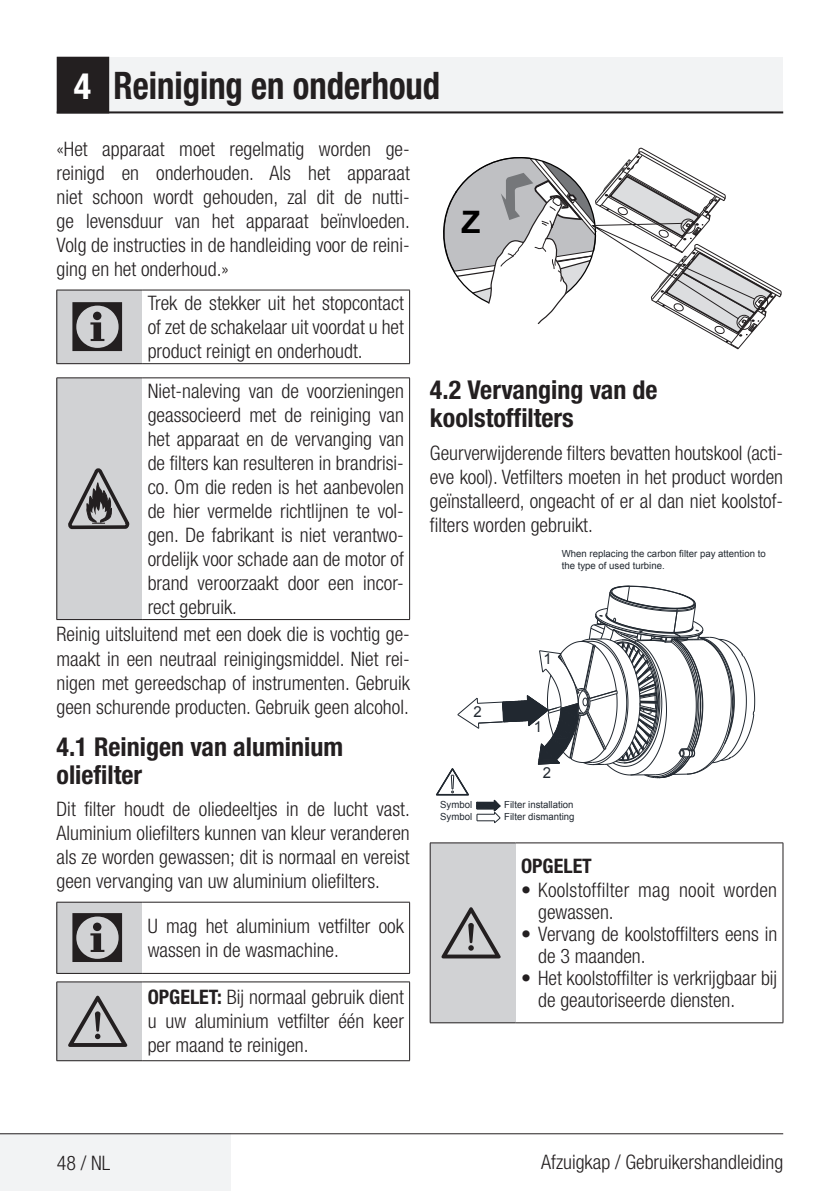
<style>
.page{position:relative;width:840px;height:1191px;background:#fff}
.page>*{position:absolute;margin:0;border:0;box-sizing:border-box;transform-origin:0 0}
.t1{font:72px "ZIWARNUN";color:#231f20}
.t2{font:64px "ZIWARNUN";color:#231f20}
.Unite_Baslik_Guvenli{font:700 condensed 38px "Helvetica Neue LT Pro";color:#231f20;scale:.91 1}
.t3{font:700 31px "Arial";color:#000}
.Alt_Baslik_Icerik{font:700 condensed 26px/28px "Helvetica Neue LT Pro";color:#231f20}
.Duz_Metin{font:300 condensed 20px/24px "Helvetica Neue LT Pro";color:#231f20;text-align:justify}
.Duz_Metin-2{font:700 condensed 20px "Helvetica Neue LT Pro";color:#231f20}
.t4{font:15.2px "Arial";color:#212830}
.t5{font:9.8px/11.8px "Arial";color:#212830}
.s1{font-size:36px;color:#fff}
.s2{font-weight:700}
</style>
<div class="page">
<div style="left:57px;top:57px;width:725px;height:56px;background:#f2f3f4"></div>
<hr style="left:57px;top:111px;width:725px;height:2px;background:#231f20">
<div style="left:58px;top:58px;width:50px;height:54px;background:#231f20"></div>
<div style="left:57px;top:57px;width:52px;height:56px;border:2px solid #231f20"></div>
<div style="left:0;top:1133px;width:230px;height:58px;background:#f2f3f4"></div>
<hr style="left:0;top:1133px;width:782px;height:1px;background:#231f20">
<div style="left:57px;top:290px;width:85px;height:74px;background:#d1d2d4"></div>
<hr style="left:57px;top:290px;width:85px;height:1px;background:#231f20">
<hr style="left:56px;top:290px;width:1px;height:73px;background:#231f20">
<hr style="left:142px;top:290px;width:267px;height:1px;background:#231f20">
<hr style="left:409px;top:290px;width:1px;height:73px;background:#231f20">
<hr style="left:57px;top:363px;width:85px;height:1px;background:#231f20">
<hr style="left:142px;top:363px;width:267px;height:1px;background:#231f20">
<div style="left:57px;top:378px;width:85px;height:241px;background:#d1d2d4"></div>
<hr style="left:57px;top:377px;width:85px;height:1px;background:#231f20">
<hr style="left:56px;top:378px;width:1px;height:241px;background:#231f20">
<hr style="left:142px;top:377px;width:267px;height:1px;background:#231f20">
<hr style="left:409px;top:378px;width:1px;height:241px;background:#231f20">
<hr style="left:57px;top:619px;width:85px;height:1px;background:#231f20">
<hr style="left:142px;top:619px;width:267px;height:1px;background:#231f20">
<svg style="left:68px;top:468px;width:62px;height:62px"></svg>
<div style="left:57px;top:902px;width:85px;height:71px;background:#d1d2d4"></div>
<hr style="left:57px;top:902px;width:85px;height:1px;background:#231f20">
<hr style="left:56px;top:902px;width:1px;height:71px;background:#231f20">
<hr style="left:57px;top:973px;width:85px;height:1px;background:#231f20">
<hr style="left:142px;top:902px;width:267px;height:1px;background:#231f20">
<hr style="left:409px;top:902px;width:1px;height:71px;background:#231f20">
<hr style="left:142px;top:973px;width:267px;height:1px;background:#231f20">
<div style="left:57px;top:982px;width:85px;height:78px;background:#d1d2d4"></div>
<hr style="left:57px;top:981px;width:85px;height:1px;background:#231f20">
<hr style="left:56px;top:982px;width:1px;height:78px;background:#231f20">
<hr style="left:142px;top:981px;width:267px;height:1px;background:#231f20">
<hr style="left:409px;top:982px;width:1px;height:78px;background:#231f20">
<hr style="left:57px;top:1060px;width:85px;height:1px;background:#231f20">
<hr style="left:142px;top:1060px;width:267px;height:1px;background:#231f20">
<svg style="left:443px;top:147px;width:338px;height:202px"></svg>
<svg style="left:436px;top:586px;width:318px;height:237px"></svg>
<div style="left:430px;top:843px;width:85px;height:179px;background:#d1d2d4"></div>
<hr style="left:429px;top:842px;width:86px;height:1px;background:#231f20">
<hr style="left:429px;top:843px;width:1px;height:179px;background:#231f20">
<hr style="left:515px;top:842px;width:267px;height:1px;background:#231f20">
<hr style="left:782px;top:843px;width:1px;height:179px;background:#231f20">
<hr style="left:429px;top:1022px;width:86px;height:1px;background:#231f20">
<hr style="left:515px;top:1022px;width:267px;height:1px;background:#231f20">
<p class="Unite_Baslik_Guvenli" style="left:74px;top:62px;width:404px"><span class="s1">4</span> Reiniging en onderhoud</p>
<p class="Duz_Metin" style="left:57px;top:137px;width:354px">«Het apparaat moet regelmatig worden ge&shy;reinigd en onderhouden. Als het apparaat niet schoon wordt gehouden, zal dit de nutti&shy;ge levensduur van het apparaat beïnvloeden.<br>Volg de instructies in de handleiding voor de reini&shy;ging en het onderhoud.»</p>
<p class="t1" style="left:68px;top:289px;width:63px">C</p>
<p class="Duz_Metin" style="left:148px;top:291px;width:257px">Trek de stekker uit het stopcontact of zet de schakelaar uit voordat u het product reinigt en onderhoudt.</p>
<p class="Duz_Metin" style="left:148px;top:378px;width:257px">Niet-naleving van de voorzieningen geassocieerd met de reiniging van het apparaat en de vervanging van de filters kan resulteren in brandrisi&shy;co. Om die reden is het aanbevolen de hier vermelde richtlijnen te vol&shy;gen. De fabrikant is niet verantwo&shy;ordelijk voor schade aan de motor of brand veroorzaakt door een incor&shy;rect gebruik.</p>
<p class="Duz_Metin" style="left:57px;top:622px;width:354px">Reinig uitsluitend met een doek die is vochtig ge&shy;maakt in een neutraal reinigingsmiddel. Niet rei&shy;nigen met gereedschap of instrumenten. Gebruik geen schurende producten. Gebruik geen alcohol.</p>
<p class="Alt_Baslik_Icerik" style="left:57px;top:732px;width:288px">4.1 Reinigen van aluminium oliefilter</p>
<p class="Duz_Metin" style="left:57px;top:797px;width:354px">Dit filter houdt de oliedeeltjes in de lucht vast.<br>Aluminium oliefilters kunnen van kleur veranderen als ze worden gewassen; dit is normaal en vereist geen vervanging van uw aluminium oliefilters.</p>
<p class="t1" style="left:68px;top:899px;width:63px">C</p>
<p class="Duz_Metin" style="left:148px;top:913px;width:257px">U mag het aluminium vetfilter ook wassen in de wasmachine.</p>
<p class="t2" style="left:68px;top:987px;width:63px">A</p>
<p class="Duz_Metin" style="left:148px;top:985px;width:257px"><span class="s2">OPGELET:</span> Bij normaal gebruik dient u uw aluminium vetfilter één keer per maand te reinigen.</p>
<p class="t3" style="left:461px;top:201px;width:20px">Z</p>
<p class="Alt_Baslik_Icerik" style="left:429px;top:376px;width:229px">4.2 Vervanging van de koolstoffilters</p>
<p class="Duz_Metin" style="left:429px;top:441px;width:354px">Geurverwijderende filters bevatten houtskool (acti&shy;eve kool). Vetfilters moeten in het product worden geïnstalleerd, ongeacht of er al dan niet koolstof&shy;filters worden gebruikt.</p>
<p class="t5" style="left:561px;top:547px;width:205px">When replacing the carbon filter pay attention to the type of used turbine.</p>
<p class="t4" style="left:543px;top:649px;width:10px">1</p>
<p class="t4" style="left:473px;top:701px;width:10px">2</p>
<p class="t4" style="left:533px;top:717px;width:10px">1</p>
<p class="t4" style="left:542px;top:762px;width:10px">2</p>
<p class="t5" style="left:440px;top:798px;width:33px">Symbol</p>
<p class="t5" style="left:504px;top:798px;width:71px">Filter installation</p>
<p class="t5" style="left:440px;top:810px;width:33px">Symbol</p>
<p class="t5" style="left:504px;top:810px;width:72px">Filter dismanting</p>
<p class="Duz_Metin-2" style="left:521px;top:853px;width:72px">OPGELET</p>
<p class="Duz_Metin" style="left:538px;top:879px;width:240px;line-height:22px;text-indent:-17px"><span class="s2">•</span> Koolstoffilter mag nooit worden gewassen.</p>
<p class="Duz_Metin" style="left:538px;top:923px;width:241px;line-height:22px;text-indent:-17px"><span class="s2">•</span> Vervang de koolstoffilters eens in de 3 maanden.</p>
<p class="Duz_Metin" style="left:538px;top:967px;width:240px;line-height:22px;text-indent:-17px"><span class="s2">•</span> Het koolstoffilter is verkrijgbaar bij de geautoriseerde diensten.</p>
<p class="t2" style="left:441px;top:899px;width:63px">A</p>
<p class="Duz_Metin" style="left:57px;top:1150px;width:55px">48 / NL</p>
<p class="Duz_Metin" style="left:541px;top:1150px;width:243px">Afzuigkap / Gebruikershandleiding</p>
</div>
